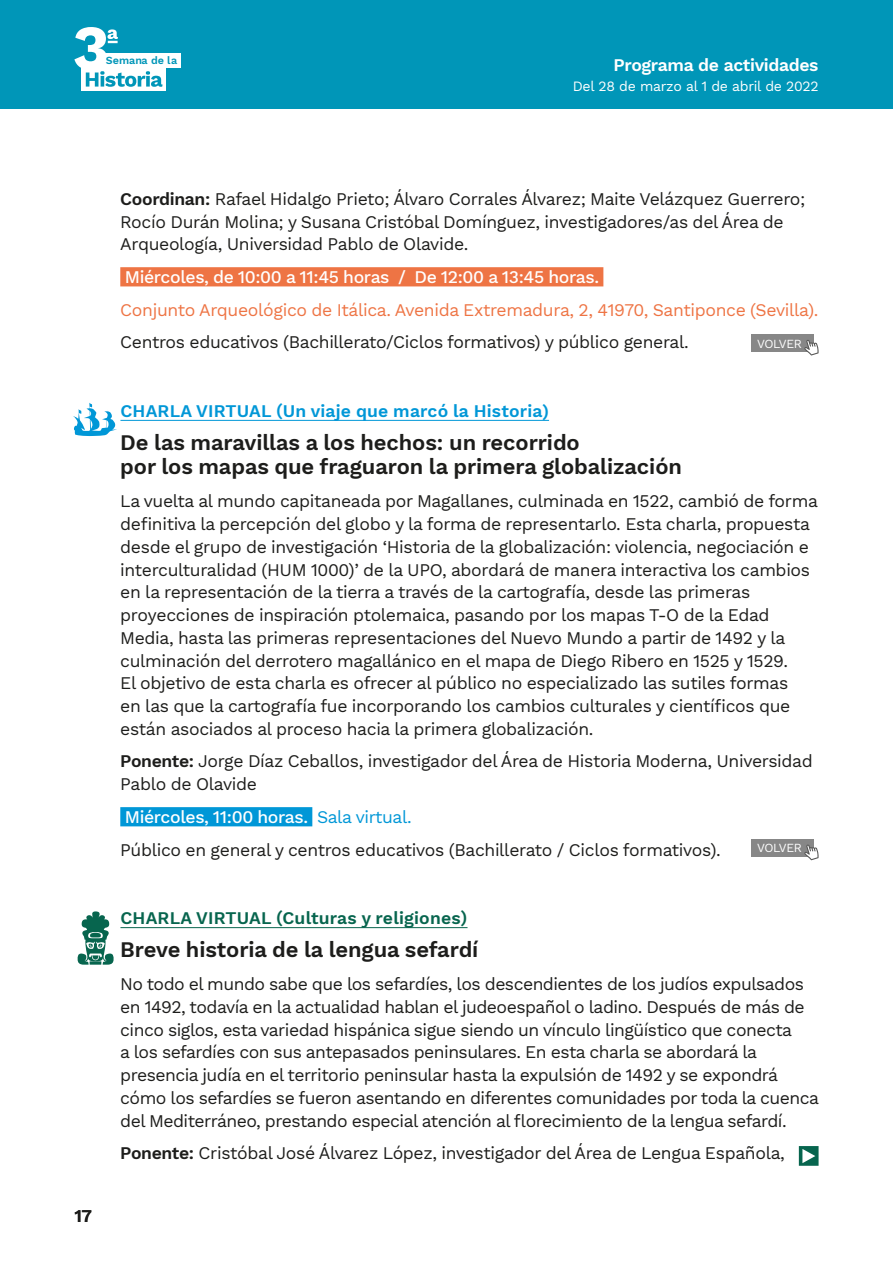
<style>
.page{position:relative;width:893px;height:1265px;background:#fff}
.page>*{position:absolute;margin:0;border:0;box-sizing:border-box;transform-origin:0 0}
.título_acto_segunda{font:600 21.88px/24.5px "Work Sans";letter-spacing:-.005em;color:#1d1d1b}
.texto_segunda_parte{font:17.5px/22.8px "Work Sans";letter-spacing:-.02em;color:#1d1d1b}
.texto_segunda_parte-2{font:500 17.5px "Work Sans";letter-spacing:-.02em;color:#fff}
.texto_segunda_parte-3{font:17.5px "Work Sans";letter-spacing:-.02em;color:#ee7444}
.tipo_de_acto_segunda{font:600 17.5px "Work Sans";letter-spacing:.01em;color:#0097d7}
.tipo_de_acto_segunda-2{font:600 17.5px "Work Sans";letter-spacing:.01em;color:#07654e}
.t1{font:600 17.5px "Work Sans";letter-spacing:-.02em;color:#fff}
.t2{font:600 17.5px "Work Sans";color:#1d1d1b}
.t3{font:14px "Work Sans";letter-spacing:-.02em;color:#fff}
.texto{font:12.25px "Work Sans";letter-spacing:-.03em;color:#fff}
.t4{font:600 10.67px "Work Sans";color:#0096b8}
.s1{font-weight:600}
.s2{font-weight:400;color:#0097d7}
</style>
<div class="page">
<div style="left:0;top:0;width:893px;height:109px;background:#0096b8"></div>
<div style="left:82px;top:67px;width:84px;height:23px;background:#fff"></div>
<div style="left:98px;top:53px;width:83px;height:14px;background:#fff"></div>
<svg style="left:74px;top:27px;width:89px;height:60px"></svg>
<div style="left:120px;top:267px;width:483px;height:19px;background:#ee7444"></div>
<hr style="left:120px;top:420px;width:429px;height:1px;background:#0097d7">
<div style="left:120px;top:807px;width:192px;height:19px;background:#0097d7"></div>
<hr style="left:120px;top:927px;width:347px;height:1px;background:#07654e">
<div style="left:751px;top:334px;width:62px;height:18px;background:#878787"></div>
<svg style="left:804px;top:340px;width:15px;height:16px"></svg>
<svg style="left:73px;top:403px;width:44px;height:33px"></svg>
<div style="left:751px;top:839px;width:62px;height:17px;background:#878787"></div>
<svg style="left:804px;top:844px;width:15px;height:16px"></svg>
<svg style="left:77px;top:911px;width:37px;height:54px"></svg>
<svg style="left:799px;top:1146px;width:20px;height:20px"></svg>
<p class="t4" style="left:106px;top:54px;width:73px">Semana de la</p>
<p class="t1" style="left:613px;top:55px;width:207px">Programa de actividades</p>
<p class="t3" style="left:573px;top:77px;width:247px">Del 28 de marzo al 1 de abril de 2022</p>
<p class="t2" style="left:74px;top:1206px;width:19px">17</p>
<p class="texto_segunda_parte" style="left:120px;top:188px;width:687px"><span class="s1">Coordinan:</span> Rafael Hidalgo Prieto; Álvaro Corrales Álvarez; Maite Velázquez Guerrero;<br>Rocío Durán Molina; y Susana Cristóbal Domínguez, investigadores/as del Área de<br>Arqueología, Universidad Pablo de Olavide.</p>
<p class="texto_segunda_parte-2" style="left:125px;top:267px;width:476px">Miércoles, de 10:00 a 11:45 horas / De 12:00 a 13:45 horas.</p>
<p class="texto_segunda_parte-3" style="left:120px;top:299px;width:700px">Conjunto Arqueológico de Itálica. Avenida Extremadura, 2, 41970, Santiponce (Sevilla).</p>
<p class="texto_segunda_parte" style="left:120px;top:332px;width:570px">Centros educativos (Bachillerato/Ciclos formativos) y público general.</p>
<p class="texto" style="left:757px;top:336px;width:46px">VOLVER</p>
<p class="tipo_de_acto_segunda" style="left:120px;top:401px;width:430px">CHARLA VIRTUAL (Un viaje que marcó la Historia)</p>
<p class="título_acto_segunda" style="left:120px;top:431px;width:563px">De las maravillas a los hechos: un recorrido<br>por los mapas que fraguaron la primera globalización</p>
<p class="texto_segunda_parte" style="left:120px;top:491px;width:699px">La vuelta al mundo capitaneada por Magallanes, culminada en 1522, cambió de forma definitiva la percepción del globo y la forma de representarlo. Esta charla, propuesta desde el grupo de investigación ‘Historia de la globalización: violencia, negociación e interculturalidad (HUM 1000)’ de la UPO, abordará de manera interactiva los cambios en la representación de la tierra a través de la cartografía, desde las primeras proyecciones de inspiración ptolemaica, pasando por los mapas T-O de la Edad Media, hasta las primeras representaciones del Nuevo Mundo a partir de 1492 y la culminación del derrotero magallánico en el mapa de Diego Ribero en 1525 y 1529.<br>El objetivo de esta charla es ofrecer al público no especializado las sutiles formas<br>en las que la cartografía fue incorporando los cambios culturales y científicos que están asociados al proceso hacia la primera globalización.</p>
<p class="texto_segunda_parte" style="left:120px;top:751px;width:694px"><span class="s1">Ponente:</span> Jorge Díaz Ceballos, investigador del Área de Historia Moderna, Universidad<br>Pablo de Olavide</p>
<p class="texto_segunda_parte-2" style="left:125px;top:807px;width:288px">Miércoles, 11:00 horas. <span class="s2">Sala virtual.</span></p>
<p class="texto_segunda_parte" style="left:120px;top:839px;width:602px">Público en general y centros educativos (Bachillerato / Ciclos formativos).</p>
<p class="texto" style="left:757px;top:841px;width:46px">VOLVER</p>
<p class="tipo_de_acto_segunda-2" style="left:120px;top:908px;width:348px">CHARLA VIRTUAL (Culturas y religiones)</p>
<p class="título_acto_segunda" style="left:120px;top:938px;width:360px">Breve historia de la lengua sefardí</p>
<p class="texto_segunda_parte" style="left:120px;top:973px;width:700px">No todo el mundo sabe que los sefardíes, los descendientes de los judíos expulsados en 1492, todavía en la actualidad hablan el judeoespañol o ladino. Después de más de cinco siglos, esta variedad hispánica sigue siendo un vínculo lingüístico que conecta<br>a los sefardíes con sus antepasados peninsulares. En esta charla se abordará la presencia judía en el territorio peninsular hasta la expulsión de 1492 y se expondrá cómo los sefardíes se fueron asentando en diferentes comunidades por toda la cuenca del Mediterráneo, prestando especial atención al florecimiento de la lengua sefardí.</p>
<p class="texto_segunda_parte" style="left:120px;top:1143px;width:666px"><span class="s1">Ponente:</span> Cristóbal José Álvarez López, investigador del Área de Lengua Española,</p>
</div>
